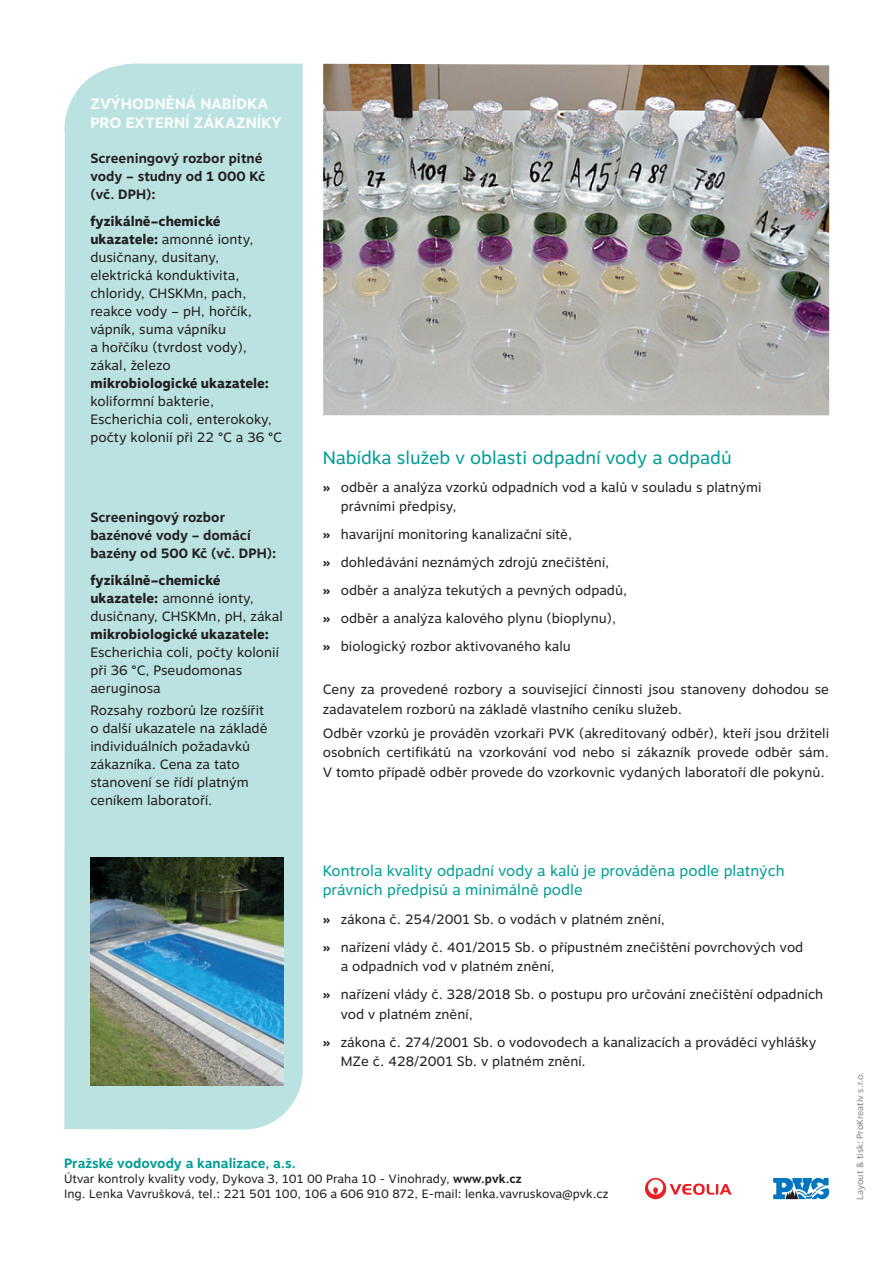
<style>
.page{position:relative;width:893px;height:1263px;background:#fff}
.page>*{position:absolute;margin:0;border:0;box-sizing:border-box;transform-origin:0 0}
.t1{font:18px "Motiva Sans";color:#009c94}
.t2{font:15px/19.5px "Motiva Sans";color:#009c94}
.t3{font:700 15px/19.5px "Motiva Sans";color:#fff}
.t4{font:13.5px/18px "Motiva Sans";color:#231f20}
.t5{font:700 13.5px/18px "Motiva Sans";color:#231f20}
.t6{font:700 13.5px "Motiva Sans";color:#009c94}
.t7{font:12px "Motiva Sans";color:#231f20}
.t8{font:9px "Motiva Sans";color:#808285}
.s1{font-weight:800}
.s2{font-weight:700}
</style>
<div class="page">
<div style="left:64px;top:63px;width:239px;height:1066px;background:#bae2e1"></div>
<img style="left:90px;top:858px;width:194px;height:228px">
<img style="left:323px;top:64px;width:506px;height:351px">
<svg style="left:773px;top:1178px;width:56px;height:21px"></svg>
<svg style="left:645px;top:1178px;width:87px;height:21px"></svg>
<p class="t3" style="left:90px;top:94px;width:193px">ZVÝHODNĚNÁ NABÍDKA<br>PRO EXTERNÍ ZÁKAZNÍKY</p>
<p class="t5" style="left:90px;top:150px;width:176px">Screeningový rozbor pitné vody – studny od 1 000 Kč (vč. DPH):</p>
<p class="t4" style="left:90px;top:212px;width:165px"><span class="s1">fyzikálně–chemické ukazatele:</span> amonné ionty, dusičnany, dusitany, elektrická konduktivita, chloridy, CHSKMn, pach, reakce vody – pH, hořčík, vápník, suma vápníku<br>a hořčíku (tvrdost vody), zákal, železo</p>
<p class="t4" style="left:90px;top:374px;width:193px"><span class="s1">mikrobiologické ukazatele: </span>koliformní bakterie,<br>Escherichia coli, enterokoky, počty kolonií při 22 °C a 36 °C</p>
<p class="t5" style="left:90px;top:509px;width:188px">Screeningový rozbor bazénové vody – domácí bazény od 500 Kč (vč. DPH):</p>
<p class="t4" style="left:90px;top:571px;width:194px"><span class="s1">fyzikálně–chemické ukazatele:</span> amonné ionty, dusičnany, CHSKMn, pH, zákal</p>
<p class="t4" style="left:90px;top:625px;width:190px"><span class="s1">mikrobiologické ukazatele:<br></span>Escherichia coli, počty kolonií při 36 °C, Pseudomonas aeruginosa</p>
<p class="t4" style="left:90px;top:701px;width:179px">Rozsahy rozborů lze rozšířit o další ukazatele na základě individuálních požadavků zákazníka. Cena za tato stanovení se řídí platným ceníkem laboratoří.</p>
<p class="t1" style="left:323px;top:444px;width:410px">Nabídka služeb v oblasti odpadní vody a odpadů</p>
<p class="t4" style="left:341px;top:477px;width:422px;line-height:19.5px;text-indent:-18px"><span class="s1">»</span> odběr a analýza vzorků odpadních vod a kalů v souladu s platnými právními předpisy,</p>
<p class="t4" style="left:323px;top:526px;width:251px"><span class="s1">»</span> havarijní monitoring kanalizační sítě,</p>
<p class="t4" style="left:323px;top:554px;width:288px"><span class="s1">»</span> dohledávání neznámých zdrojů znečištění,</p>
<p class="t4" style="left:323px;top:582px;width:306px"><span class="s1">»</span> odběr a analýza tekutých a pevných odpadů,</p>
<p class="t4" style="left:323px;top:610px;width:295px"><span class="s1">»</span> odběr a analýza kalového plynu (bioplynu),</p>
<p class="t4" style="left:323px;top:638px;width:250px"><span class="s1">»</span> biologický rozbor aktivovaného kalu</p>
<p class="t4" style="left:323px;top:680px;width:508px;line-height:19.5px">Ceny za provedené rozbory a související činnosti jsou stanoveny dohodou se zadavatelem rozborů na základě vlastního ceníku služeb.</p>
<p class="t4" style="left:323px;top:723px;width:508px;line-height:19.5px;text-align:justify">Odběr vzorků je prováděn vzorkaři PVK (akreditovaný odběr), kteří jsou držiteli osobních certifikátů na vzorkování vod nebo si zákazník provede odběr sám.<br>V tomto případě odběr provede do vzorkovnic vydaných laboratoří dle pokynů.</p>
<p class="t2" style="left:323px;top:861px;width:464px">Kontrola kvality odpadní vody a kalů je prováděna podle platných právních předpisů a minimálně podle</p>
<p class="t4" style="left:323px;top:910px;width:344px"><span class="s1">»</span> zákona č. 254/2001 Sb. o vodách v platném znění,</p>
<p class="t4" style="left:341px;top:937px;width:464px;line-height:19.5px;text-indent:-18px"><span class="s1">»</span> nařízení vlády č. 401/2015 Sb. o přípustném znečištění povrchových vod a odpadních vod v platném znění,</p>
<p class="t4" style="left:341px;top:985px;width:484px;line-height:19.5px;text-indent:-18px"><span class="s1">»</span> nařízení vlády č. 328/2018 Sb. o postupu pro určování znečištění odpadních vod v platném znění,</p>
<p class="t4" style="left:341px;top:1032px;width:477px;line-height:19.5px;text-indent:-18px"><span class="s1">»</span> zákona č. 274/2001 Sb. o vodovodech a kanalizacích a prováděcí vyhlášky<br>MZe č. 428/2001 Sb. v platném znění.</p>
<p class="t6" style="left:64px;top:1154px;width:233px">Pražské vodovody a kanalizace, a.s.</p>
<p class="t7" style="left:64px;top:1170px;width:459px">Útvar kontroly kvality vody, Dykova 3, 101 00 Praha 10 - Vinohrady, <span class="s2">www.pvk.cz</span></p>
<p class="t7" style="left:64px;top:1185px;width:546px">Ing. Lenka Vavrušková, tel.: 221 501 100, 106 a 606 910 872, E-mail: lenka.vavruskova@pvk.cz</p>
<p class="t8" style="left:853px;top:1200px;width:130px;rotate:-90deg">Layout &amp; tisk: ProKreativ s.r.o.</p>
</div>
